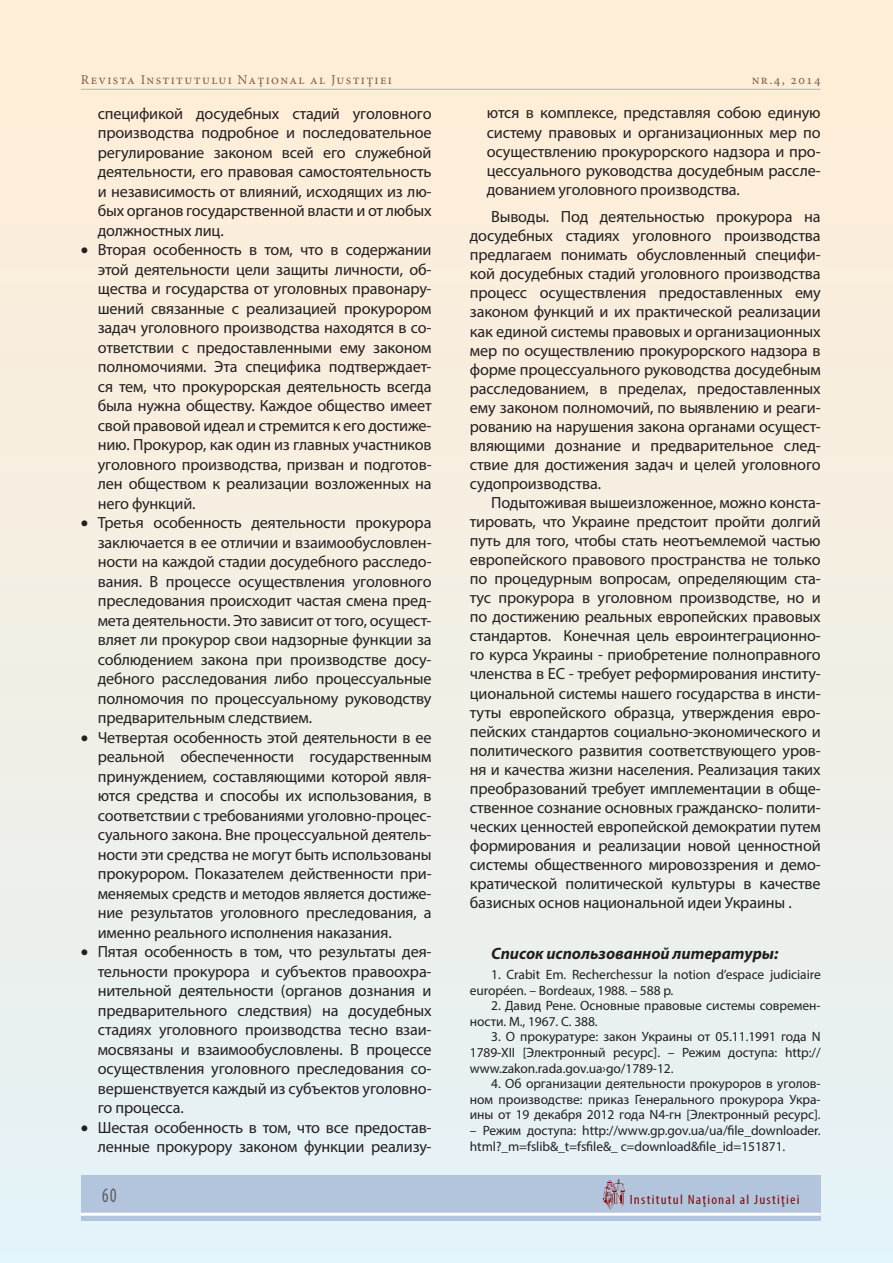
<style>
.page{position:relative;width:893px;height:1263px;background:#fff}
.page>*{position:absolute;margin:0;border:0;box-sizing:border-box;transform-origin:0 0}
.t1{font:condensed 20.7px "Myriad Pro";color:#58595b;scale:.8 1}
.t2{font:italic 700 16.5px "Myriad Pro";letter-spacing:-.005em;color:#231f20}
.t3{font:16.2px/19.5px "Myriad Pro";letter-spacing:-.01em;color:#231f20;text-align:justify}
.t4{font:13.5px/15.6px "Myriad Pro";letter-spacing:-.005em;color:#231f20}
.t5{font:13.5px "Minion Pro";letter-spacing:.1em;color:#7f5f4c}
.t6{font:condensed 13.5px "Myriad Pro";letter-spacing:.08em;color:#840b0e;scale:1.11 1}
</style>
<div class="page">
<div style="left:0;top:0;width:893px;height:1263px;background:linear-gradient(to bottom,#ffedd4,#e4f2f7)"></div>
<hr style="left:81px;top:89px;width:740px;height:1px;background:#9eb6d2">
<div style="left:81px;top:1175px;width:740px;height:46px;background:#b2c5dc"></div>
<hr style="left:81px;top:1213px;width:740px;height:3px;background:#fff">
<svg style="left:602px;top:1179px;width:23px;height:31px"></svg>
<p class="t5" style="left:81px;top:75px;width:313px">Revista Institutului Naţional al Justiţiei</p>
<p class="t5" style="left:752px;top:75px;width:71px">nr.4, 2014</p>
<p class="t3" style="left:98px;top:105px;width:335px">спецификой досудебных стадий уголовного производства подробное и последовательное регулирование законом всей его служебной деятельности, его правовая самостоятельность и независимость от влияний, исходящих из лю&shy;бых органов государственной власти и от любых должностных лиц.</p>
<p class="t3" style="left:98px;top:242px;width:335px;text-indent:-17px">• Вторая особенность в том, что в содержании этой деятельности цели защиты личности, об&shy;щества и государства от уголовных правонару&shy;шений связанные с реализацией прокурором задач уголовного производства находятся в со&shy;ответствии с предоставленными ему законом полномочиями. Эта специфика подтверждает&shy;ся тем, что прокурорская деятельность всегда была нужна обществу. Каждое общество имеет свой правовой идеал и стремится к его достиже&shy;нию. Прокурор, как один из главных участников уголовного производства, призван и подготов&shy;лен обществом к реализации возложенных на него функций.</p>
<p class="t3" style="left:98px;top:515px;width:335px;text-indent:-17px">• Третья особенность деятельности прокурора заключается в ее отличии и взаимообусловлен&shy;ности на каждой стадии досудебного расследо&shy;вания. В процессе осуществления уголовного преследования происходит частая смена пред&shy;мета деятельности. Это зависит от того, осущест&shy;вляет ли прокурор свои надзорные функции за соблюдением закона при производстве досу&shy;дебного расследования либо процессуальные полномочия по процессуальному руководству предварительным следствием.</p>
<p class="t3" style="left:98px;top:729px;width:335px;text-indent:-17px">• Четвертая особенность этой деятельности в ее реальной обеспеченности государственным принуждением, составляющими которой явля&shy;ются средства и способы их использования, в соответствии с требованиями уголовно-процес&shy;суального закона. Вне процессуальной деятель&shy;ности эти средства не могут быть использованы прокурором. Показателем действенности при&shy;меняемых средств и методов является достиже&shy;ние результатов уголовного преследования, а именно реального исполнения наказания.</p>
<p class="t3" style="left:98px;top:944px;width:335px;text-indent:-17px">• Пятая особенность в том, что результаты дея&shy;тельности прокурора и субъектов правоохра&shy;нительной деятельности (органов дознания и предварительного следствия) на досудебных стадиях уголовного производства тесно взаи&shy;мосвязаны и взаимообусловлены. В процессе осуществления уголовного преследования со&shy;вершенствуется каждый из субъектов уголовно&shy;го процесса.</p>
<p class="t3" style="left:81px;top:1119px;width:352px;text-align:right">• Шестая особенность в том, что все предостав&shy;ленные прокурору законом функции реализу-</p>
<p class="t3" style="left:487px;top:105px;width:335px;line-height:19px">ются в комплексе, представляя собою единую систему правовых и организационных мер по осуществлению прокурорского надзора и про&shy;цессуального руководства досудебным рассле&shy;дованием уголовного производства.</p>
<p class="t3" style="left:470px;top:209px;width:352px;line-height:19px;text-indent:21px">Выводы. Под деятельностью прокурора на досудебных стадиях уголовного производства предлагаем понимать обусловленный специфи&shy;кой досудебных стадий уголовного производства процесс осуществления предоставленных ему законом функций и их практической реализации как единой системы правовых и организационных мер по осуществлению прокурорского надзора в форме процессуального руководства досудебным расследованием, в пределах, предоставленных ему законом полномочий, по выявлению и реаги&shy;рованию на нарушения закона органами осущест&shy;вляющими дознание и предварительное след&shy;ствие для достижения задач и целей уголовного судопроизводства.</p>
<p class="t3" style="left:470px;top:495px;width:352px;line-height:19px;text-indent:21px">Подытоживая вышеизложенное, можно конста&shy;тировать, что Украине предстоит пройти долгий путь для того, чтобы стать неотъемлемой частью европейского правового пространства не только по процедурным вопросам, определяющим ста&shy;тус прокурора в уголовном производстве, но и по достижению реальных европейских правовых стандартов. Конечная цель евроинтеграционно&shy;го курса Украины - приобретение полноправного членства в ЕС - требует реформирования институ&shy;циональной системы нашего государства в инсти&shy;туты европейского образца, утверждения евро&shy;пейских стандартов социально-экономического и политического развития соответствующего уров&shy;ня и качества жизни населения. Реализация таких преобразований требует имплементации в обще&shy;ственное сознание основных гражданско- полити&shy;ческих ценностей европейской демократии путем формирования и реализации новой ценностной системы общественного мировоззрения и демо&shy;кратической политической культуры в качестве базисных основ национальной идеи Украины .</p>
<p class="t2" style="left:491px;top:947px;width:289px">Список использованной литературы:</p>
<p class="t4" style="left:470px;top:968px;width:352px;text-indent:21px">1. Crabit Em. Recherchessur la notion d’espace judiciaire européen. – Bordeaux, 1988. – 588 p.</p>
<p class="t4" style="left:470px;top:999px;width:352px;text-indent:21px">2. Давид Рене. Основные правовые системы современ&shy;ности. М., 1967. С. 388.</p>
<p class="t4" style="left:470px;top:1030px;width:352px;text-align:justify;text-indent:21px">3. О прокуратуре: закон Украины от 05.11.1991 года N 1789-XII [Электронный ресурс]. – Режим доступа: http:// www.zakon.rada.gov.ua›go/1789-12.</p>
<p class="t4" style="left:470px;top:1077px;width:352px;text-align:justify;text-indent:21px">4. Об организации деятельности прокуроров в уголов&shy;ном производстве: приказ Генерального прокурора Укра&shy;ины от 19 декабря 2012 года N4-гн [Электронный ресурс].</p>
<p class="t4" style="left:470px;top:1124px;width:352px">– Режим доступа: http://www.gp.gov.ua/ua/file_downloader. html?_m=fslib&amp;_t=fsfile&amp;_ c=download&amp;file_id=151871.</p>
<p class="t1" style="left:102px;top:1187px;width:19px">60</p>
<p class="t6" style="left:630px;top:1194px;width:154px">Institutul Naţional al Justiţiei</p>
</div>
